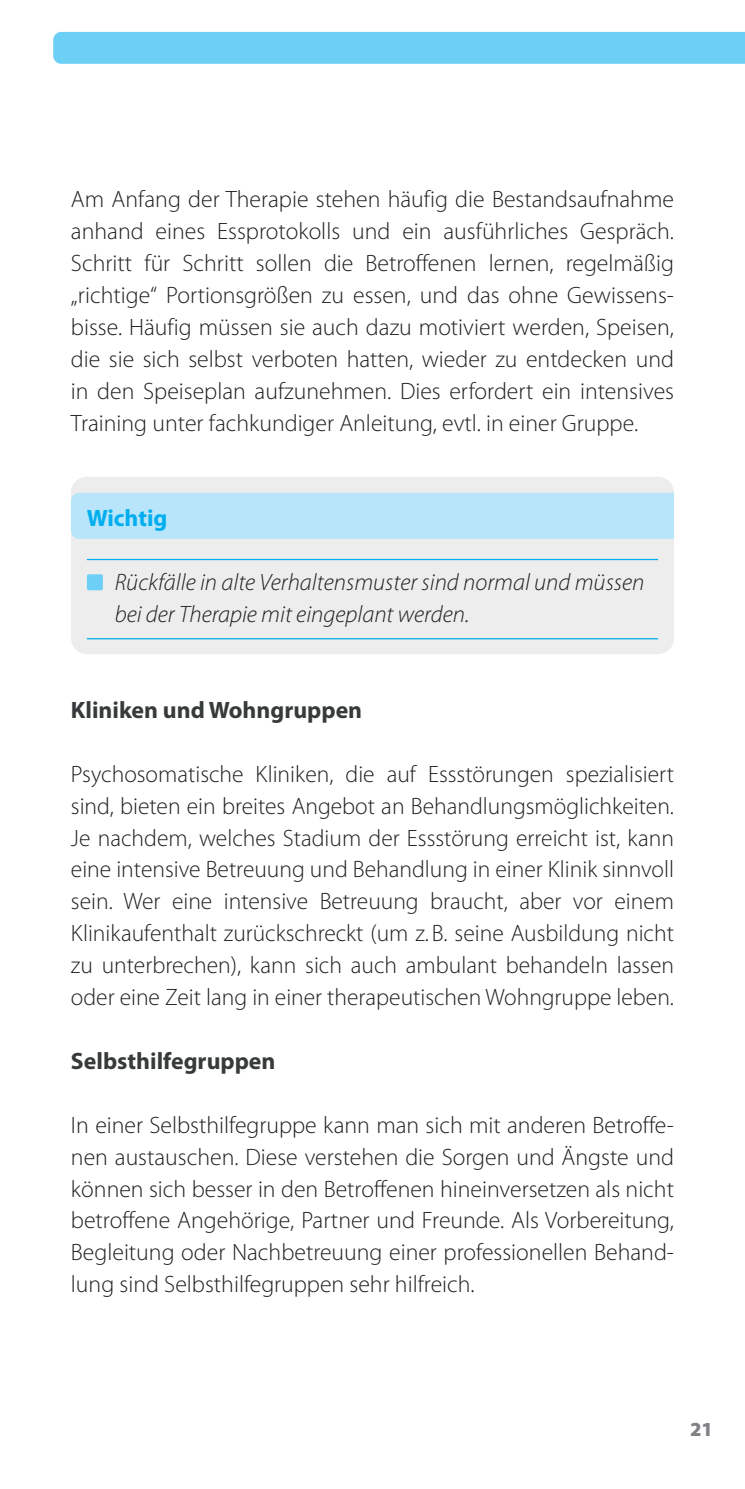
<style>
.page{position:relative;width:745px;height:1489px;background:#fff}
.page>*{position:absolute;margin:0;border:0;box-sizing:border-box;transform-origin:0 0}
.t1{font:300 23.75px/32px "Myriad Pro";color:#231f20;text-align:justify}
.t2{font:italic 300 23.75px/32px "Myriad Pro";color:#231f20}
.t3{font:700 23.75px "Myriad Pro";color:#363a3b}
.t4{font:700 23.75px "Myriad Pro";color:#00aeef}
.t5{font:900 20px "Myriad Pro";color:#808285}
</style>
<div class="page">
<div style="left:53px;top:32px;width:691px;height:32px;background:#6bcff6"></div>
<div style="left:71px;top:477px;width:602px;height:177px;background:#ecedec;border-radius:16px"></div>
<div style="left:71px;top:493px;width:602px;height:46px;background:#b9e5fa"></div>
<hr style="left:87px;top:559px;width:570px;height:1px;background:#00aeef">
<hr style="left:87px;top:638px;width:570px;height:1px;background:#00aeef">
<div style="left:87px;top:574px;width:16px;height:16px;background:#6bcff6;border-radius:2px"></div>
<p class="t1" style="left:71px;top:184px;width:604px">Am Anfang der Therapie stehen häufig die Bestandsaufnahme anhand eines Essprotokolls und ein ausführliches Gespräch.<br>Schritt für Schritt sollen die Betroffenen lernen, regelmäßig „richtige“ Portionsgrößen zu essen, und das ohne Gewissens&shy;bisse. Häufig müssen sie auch dazu motiviert werden, Speisen, die sie sich selbst verboten hatten, wieder zu entdecken und in den Speiseplan aufzunehmen. Dies erfordert ein intensives Training unter fachkundiger Anleitung, evtl. in einer Gruppe.</p>
<p class="t4" style="left:87px;top:505px;width:82px">Wichtig</p>
<p class="t2" style="left:115px;top:567px;width:531px">Rückfälle in alte Verhaltensmuster sind normal und müssen bei der Therapie mit eingeplant werden.</p>
<p class="t3" style="left:71px;top:696px;width:292px">Kliniken und Wohngruppen</p>
<p class="t1" style="left:71px;top:758px;width:604px">Psychosomatische Kliniken, die auf Essstörungen spezialisiert sind, bieten ein breites Angebot an Behandlungsmöglichkeiten.<br>Je nachdem, welches Stadium der Essstörung erreicht ist, kann eine intensive Betreuung und Behandlung in einer Klinik sinnvoll sein. Wer eine intensive Betreuung braucht, aber vor einem Klinikaufenthalt zurückschreckt (um z.B. seine Ausbildung nicht zu unterbrechen), kann sich auch ambulant behandeln lassen oder eine Zeit lang in einer therapeutischen Wohngruppe leben.</p>
<p class="t3" style="left:71px;top:1047px;width:206px">Selbsthilfegruppen</p>
<p class="t1" style="left:71px;top:1109px;width:604px">In einer Selbsthilfegruppe kann man sich mit anderen Betroffe&shy;nen austauschen. Diese verstehen die Sorgen und Ängste und können sich besser in den Betroffenen hineinversetzen als nicht betroffene Angehörige, Partner und Freunde. Als Vorbereitung, Begleitung oder Nachbetreuung einer professionellen Behand&shy;lung sind Selbsthilfegruppen sehr hilfreich.</p>
<p class="t5" style="left:689px;top:1417px;width:24px">21</p>
</div>
